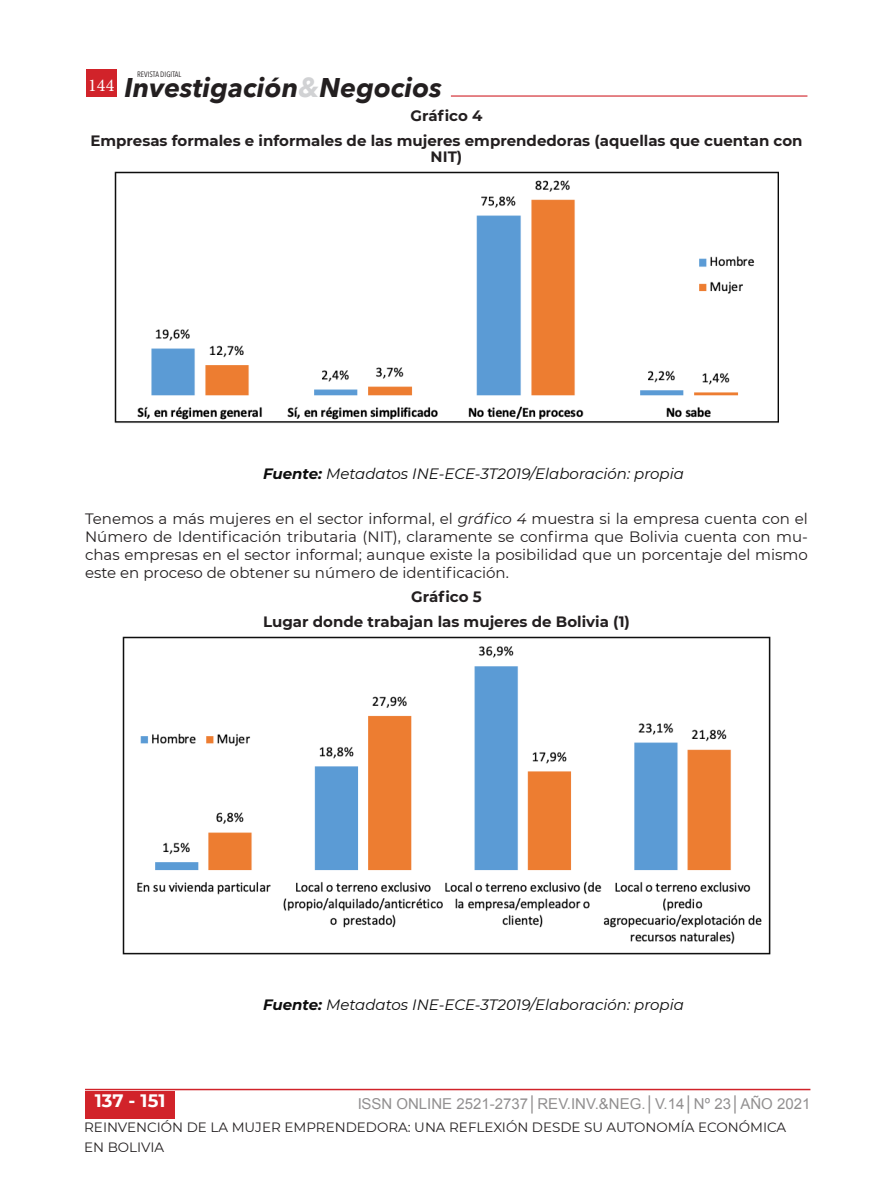
<style>
.page{position:relative;width:893px;height:1188px;background:#fff}
.page>*{position:absolute;margin:0;border:0;box-sizing:border-box;transform-origin:0 0}
.t1{font:italic 700 27px "Avenir Next";color:#231f20}
.t2{font:700 18px "Montserrat";color:#fff}
.t3{font:15px/18px "Montserrat";color:#231f20;text-align:justify}
.t4{font:700 15px/16.2px "Montserrat";color:#231f20;text-align:center}
.List_Paragraph{font:italic 15px "Montserrat";color:#0d0d0d}
.t5{font:15px "Arial";color:#231f20}
.t6{font:13.5px/20.2px "Montserrat";color:#231f20}
.t7{font:7.8px "Avenir Next Condensed";color:#231f20}
.s1{color:#d1d2d4}
.s2{font-weight:700}
.s3{font-style:italic}
</style>
<div class="page">
<hr style="left:451px;top:95px;width:356px;height:2px;background:#d1232a">
<div style="left:86px;top:69px;width:30px;height:28px;background:#d1232a"></div>
<hr style="left:85px;top:1089px;width:725px;height:1px;background:#d1232a">
<div style="left:85px;top:1091px;width:89px;height:28px;background:#d1232a"></div>
<img style="left:114px;top:171px;width:665px;height:252px">
<img style="left:122px;top:637px;width:648px;height:318px">
<p class="t7" style="left:137px;top:68px;width:46px">REVISTA DIGITAL</p>
<h1 class="t1" style="left:88px;top:64px;width:355px"><sup>144</sup> Investigación<span class="s1">&amp;</span>Negocios</h1>
<p class="t4" style="left:411px;top:107px;width:73px">Gráfico 4</p>
<p class="t4" style="left:90px;top:131px;width:714px">Empresas formales e informales de las mujeres emprendedoras (aquellas que cuentan con<br>NIT)</p>
<p class="List_Paragraph" style="left:263px;top:463px;width:422px"><span class="s2">Fuente:</span> Metadatos INE-ECE-3T2019/Elaboración: propia</p>
<p class="t3" style="left:85px;top:509px;width:724px">Tenemos a más mujeres en el sector informal, el <span class="s3">gráfico 4</span> muestra si la empresa cuenta con el Número de Identificación tributaria (NIT), claramente se confirma que Bolivia cuenta con mu&shy;chas empresas en el sector informal; aunque existe la posibilidad que un porcentaje del mismo este en proceso de obtener su número de identificación.</p>
<p class="t4" style="left:411px;top:588px;width:72px">Gráfico 5</p>
<p class="t4" style="left:263px;top:613px;width:368px">Lugar donde trabajan las mujeres de Bolivia (1)</p>
<p class="t2" style="left:95px;top:1088px;width:72px">137 - 151</p>
<p class="List_Paragraph" style="left:263px;top:995px;width:422px"><span class="s2">Fuente:</span> Metadatos INE-ECE-3T2019/Elaboración: propia</p>
<p class="t5" style="left:357px;top:1094px;width:455px">ISSN ONLINE 2521-2737│REV.INV.&amp;NEG.│V.14│Nº 23│AÑO 2021</p>
<p class="t6" style="left:84px;top:1116px;width:703px">REINVENCIÓN DE LA MUJER EMPRENDEDORA: UNA REFLEXIÓN DESDE SU AUTONOMÍA ECONÓMICA<br>EN BOLIVIA</p>
</div>
